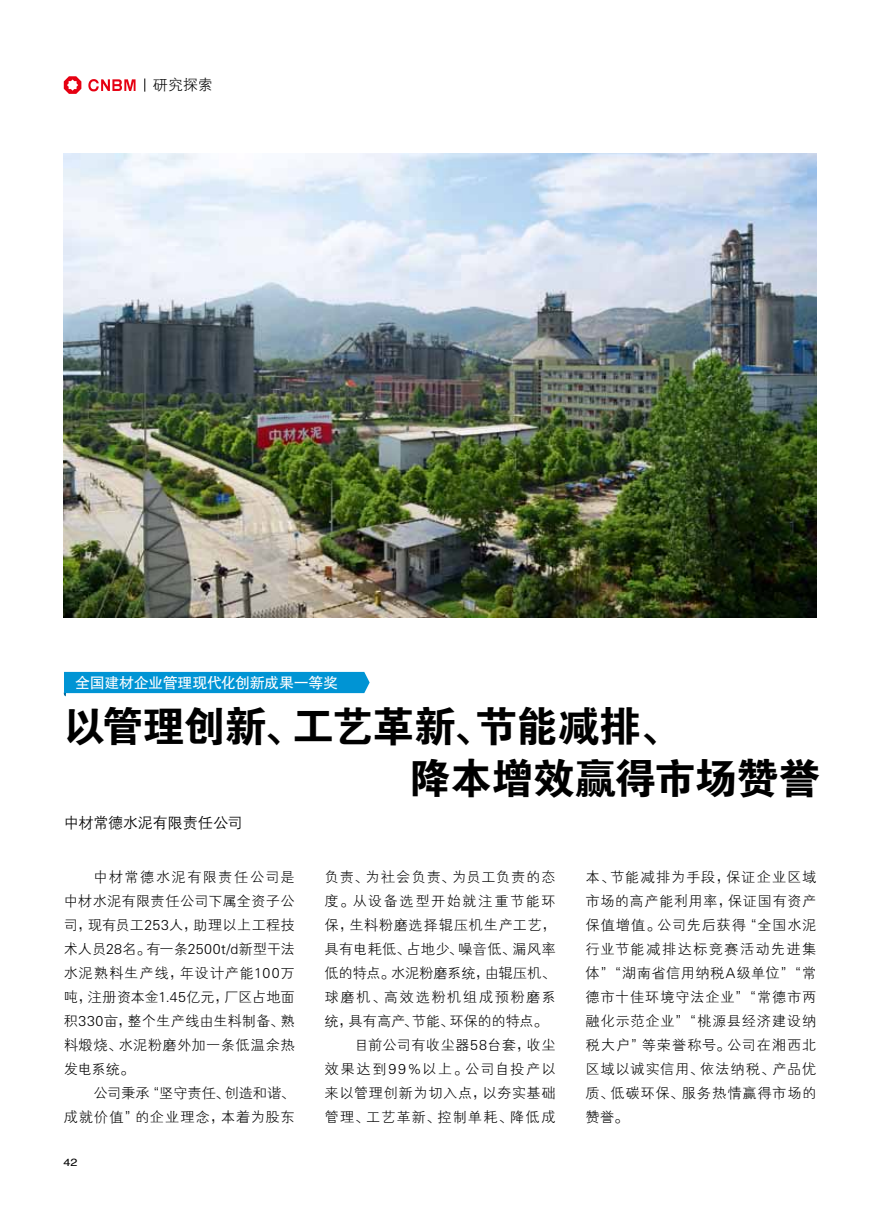
<style>
.page{position:relative;width:893px;height:1212px;background:#fff}
.page>*{position:absolute;margin:0;border:0;box-sizing:border-box;transform-origin:0 0}
.t1{font:42px "FZDHTJW GB1 0";letter-spacing:-.02em;color:#000}
.t2{font:15px "FZHTJW GB1 0";letter-spacing:-.025em;color:#fff}
.t3{font:15px "FZZDXJW GB1 0";color:#000}
.t4{font:15px "FZXH1 JW GB1 0";color:#000}
.t5{font:14.25px/24px "FZXH1 JW GB1 0";letter-spacing:.04em;color:#000;text-align:justify}
.t6{font:14.25px "FZXH1 JW GB1 0";letter-spacing:-.015em;color:#000}
.t7{font:14.25px "FZXH1 JW GB1 0";letter-spacing:.02em;color:#000}
.t8{font:14.25px "FZXH1 JW GB1 0";letter-spacing:.07em;color:#000}
.t9{font:14.25px "FZXH1 JW GB1 0";letter-spacing:.115em;color:#000}
.t10{font:14.25px "FZXH1 JW GB1 0";letter-spacing:.075em;color:#000}
.t11{font:14.25px "FZXH1 JW GB1 0";letter-spacing:.11em;color:#000}
.t12{font:14.25px "FZXH1 JW GB1 0";letter-spacing:.105em;color:#000}
.t13{font:10.5px "Helvetica";color:#000;scale:1.2 1}
</style>
<div class="page">
<svg style="left:64px;top:76px;width:17px;height:18px"></svg>
<svg style="left:88px;top:79px;width:48px;height:12px"></svg>
<svg style="left:145px;top:79px;width:1px;height:13px"></svg>
<img style="left:64px;top:153px;width:752px;height:465px">
<svg style="left:63px;top:672px;width:307px;height:24px;background:#21a1d9"></svg>
<p class="t4" style="left:153px;top:77px;width:62px">研究探索</p>
<p class="t2" style="left:75px;top:674px;width:264px">全国建材企业管理现代化创新成果一等奖</p>
<h1 class="t1" style="left:63px;top:703px;width:620px">以管理创新、工艺革新、节能减排、</h1>
<p class="t3" style="left:64px;top:815px;width:180px">中材常德水泥有限责任公司</p>
<p class="t5" style="left:64px;top:865px;width:233px;text-indent:30px">中材常德水泥有限责任公司是中材水泥有限责任公司下属全资子公司，现有员工253人，助理以上工程技术人员28名。有一条2500t/d新型干法水泥熟料生产线，年设计产能100万吨，注册资本金1.45亿元，厂区占地面积330亩，整个生产线由生料制备、熟料煅烧、水泥粉磨外加一条低温余热发电系统。</p>
<p class="t5" style="left:64px;top:1081px;width:233px;text-align:right">公司秉承“坚守责任、创造和谐、<br>成就价值”的企业理念，本着为股东</p>
<p class="t13" style="left:63px;top:1154px;width:13px">42</p>
<h1 class="t1" style="left:409px;top:755px;width:413px">降本增效赢得市场赞誉</h1>
<p class="t8" style="left:325px;top:869px;width:233px">负责、为社会负责、为员工负责的态</p>
<p class="t11" style="left:325px;top:893px;width:233px">度。从设备选型开始就注重节能环</p>
<p class="t5" style="left:325px;top:913px;width:233px">保，生料粉磨选择辊压机生产工艺，</p>
<p class="t7" style="left:325px;top:941px;width:233px">具有电耗低、占地少、噪音低、漏风率</p>
<p class="t6" style="left:325px;top:965px;width:233px">低的特点。水泥粉磨系统，由辊压机、</p>
<p class="t12" style="left:325px;top:989px;width:232px">球磨机、高效选粉机组成预粉磨系</p>
<p class="t6" style="left:325px;top:1013px;width:225px">统，具有高产、节能、环保的的特点。</p>
<p class="t5" style="left:354px;top:1033px;width:203px">目前公司有收尘器58台套，收尘</p>
<p class="t9" style="left:325px;top:1061px;width:233px">效果达到99%以上。公司自投产以</p>
<p class="t5" style="left:325px;top:1081px;width:232px">来以管理创新为切入点，以夯实基础</p>
<p class="t10" style="left:325px;top:1109px;width:232px">管理、工艺革新、控制单耗、降低成</p>
<p class="t5" style="left:585px;top:865px;width:233px">本、节能减排为手段，保证企业区域市场的高产能利用率，保证国有资产保值增值。公司先后获得“全国水泥行业节能减排达标竞赛活动先进集体”“湖南省信用纳税A级单位”“常德市十佳环境守法企业”“常德市两融化示范企业”“桃源县经济建设纳税大户”等荣誉称号。公司在湘西北区域以诚实信用、依法纳税、产品优质、低碳环保、服务热情赢得市场的赞誉。</p>
</div>
